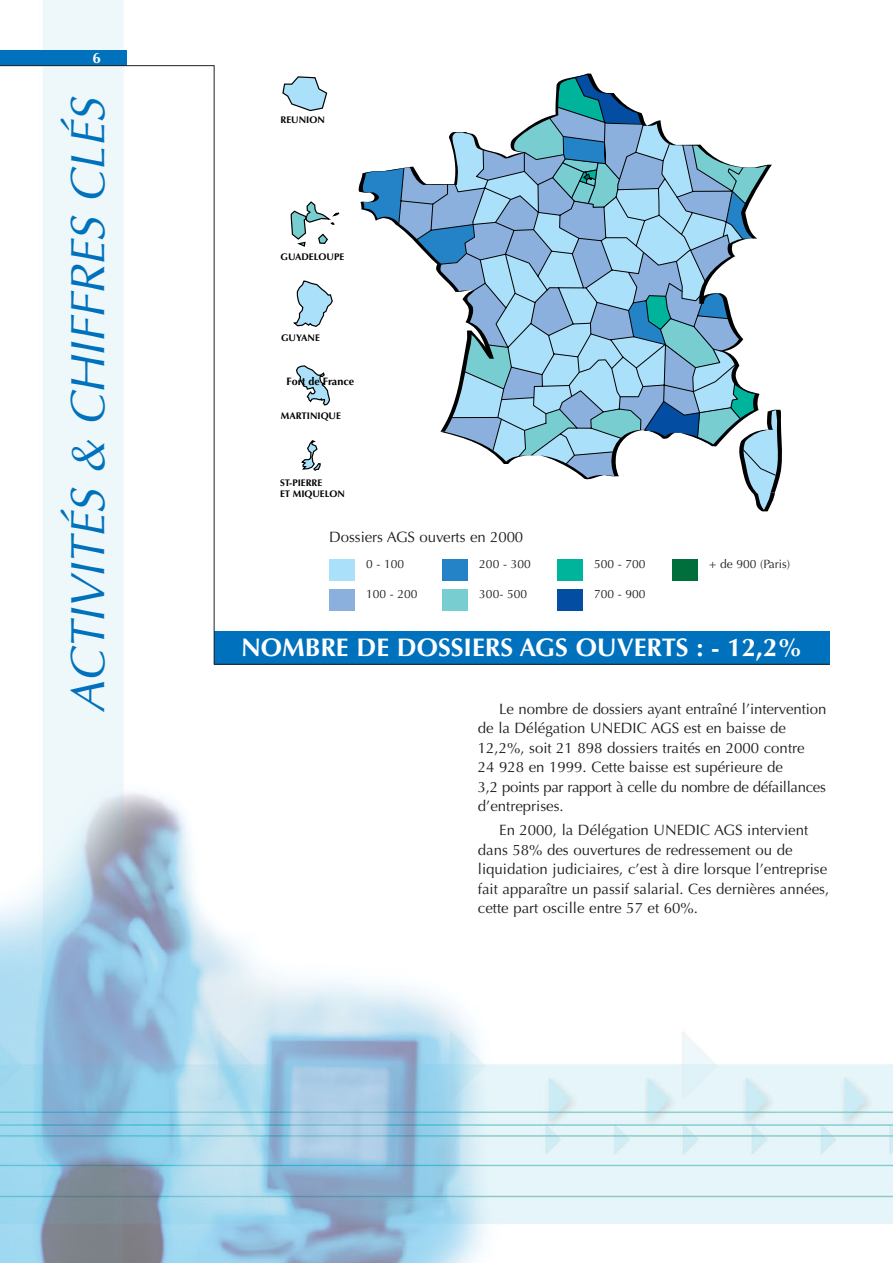
<style>
.page{position:relative;width:893px;height:1263px;background:#fff}
.page>*{position:absolute;margin:0;border:0;box-sizing:border-box;transform-origin:0 0}
.t1{font:italic 48px "Optima";color:#0071bc}
.t2{font:700 25.5px "Optima";color:#fff}
.t3{font:15px/19.5px "Optima";color:#231f20}
.t4{font:700 15px "Optima";color:#fff}
.t5{font:12px "Optima";color:#231f20}
.t6{font:700 10.8px "Optima";color:#000}
.t7{font:700 9.6px/11.4px "Optima";color:#000}
</style>
<div class="page">
<img style="left:0;top:0;width:892px;height:1263px">
<div style="left:214px;top:631px;width:615px;height:33px;background:#0071bc"></div>
<hr style="left:214px;top:664px;width:615px;height:1px;background:#231f20">
<hr style="left:214px;top:65px;width:1px;height:600px;background:#231f20">
<div style="left:0;top:50px;width:126px;height:15px;background:#0071bc"></div>
<hr style="left:0;top:65px;width:214px;height:1px;background:#231f20">
<div style="left:240px;top:64px;width:589px;height:458px;background:#fff"></div>
<svg style="left:360px;top:74px;width:422px;height:437px"></svg>
<svg style="left:290px;top:201px;width:50px;height:46px"></svg>
<svg style="left:293px;top:280px;width:40px;height:47px"></svg>
<svg style="left:295px;top:365px;width:36px;height:41px"></svg>
<svg style="left:301px;top:440px;width:20px;height:31px"></svg>
<svg style="left:282px;top:76px;width:46px;height:36px"></svg>
<div style="left:329px;top:559px;width:26px;height:21px;background:#aae0fa"></div>
<div style="left:329px;top:589px;width:26px;height:21px;background:#8cb0dd"></div>
<div style="left:442px;top:559px;width:26px;height:21px;background:#2383c6"></div>
<div style="left:442px;top:589px;width:26px;height:21px;background:#78cdd0"></div>
<div style="left:329px;top:531px;width:262px;height:18px;background:#fff"></div>
<div style="left:557px;top:559px;width:26px;height:21px;background:#00b49c"></div>
<div style="left:557px;top:589px;width:26px;height:21px;background:#034ea2"></div>
<div style="left:672px;top:559px;width:25px;height:21px;background:#006f3c"></div>
<p class="t4" style="left:92px;top:51px;width:10px">6</p>
<h1 class="t1" style="left:68px;top:713px;width:617px;rotate:-90deg">ACTIVITÉS &amp; CHIFFRES CLÉS</h1>
<p class="t7" style="left:280px;top:115px;width:46px">REUNION</p>
<p class="t7" style="left:280px;top:252px;width:65px">GUADELOUPE</p>
<p class="t7" style="left:281px;top:333px;width:40px">GUYANE</p>
<p class="t6" style="left:286px;top:377px;width:69px">Fort de France</p>
<p class="t7" style="left:281px;top:411px;width:61px">MARTINIQUE</p>
<p class="t7" style="left:280px;top:478px;width:66px">ST-PIERRE<br>ET MIQUELON</p>
<p class="t3" style="left:329px;top:529px;width:195px">Dossiers AGS ouverts en 2000</p>
<p class="t5" style="left:366px;top:559px;width:40px">0 - 100</p>
<p class="t5" style="left:366px;top:589px;width:53px">100 - 200</p>
<p class="t5" style="left:479px;top:559px;width:53px">200 - 300</p>
<p class="t5" style="left:479px;top:589px;width:49px">300- 500</p>
<p class="t5" style="left:594px;top:559px;width:53px">500 - 700</p>
<p class="t5" style="left:594px;top:589px;width:53px">700 - 900</p>
<p class="t5" style="left:709px;top:559px;width:83px">+ de 900 (Paris)</p>
<h2 class="t2" style="left:241px;top:637px;width:563px">NOMBRE DE DOSSIERS AGS OUVERTS : - 12,2%</h2>
<p class="t3" style="left:478px;top:700px;width:350px;text-indent:21px">Le nombre de dossiers ayant entraîné l’intervention de la Délégation UNEDIC AGS est en baisse de 12,2%, soit 21 898 dossiers traités en 2000 contre<br>24 928 en 1999. Cette baisse est supérieure de<br>3,2 points par rapport à celle du nombre de défaillances d’entreprises.</p>
<p class="t3" style="left:478px;top:822px;width:353px;text-indent:21px">En 2000, la Délégation UNEDIC AGS intervient dans 58% des ouvertures de redressement ou de liquidation judiciaires, c’est à dire lorsque l’entreprise fait apparaître un passif salarial. Ces dernières années, cette part oscille entre 57 et 60%.</p>
</div>
